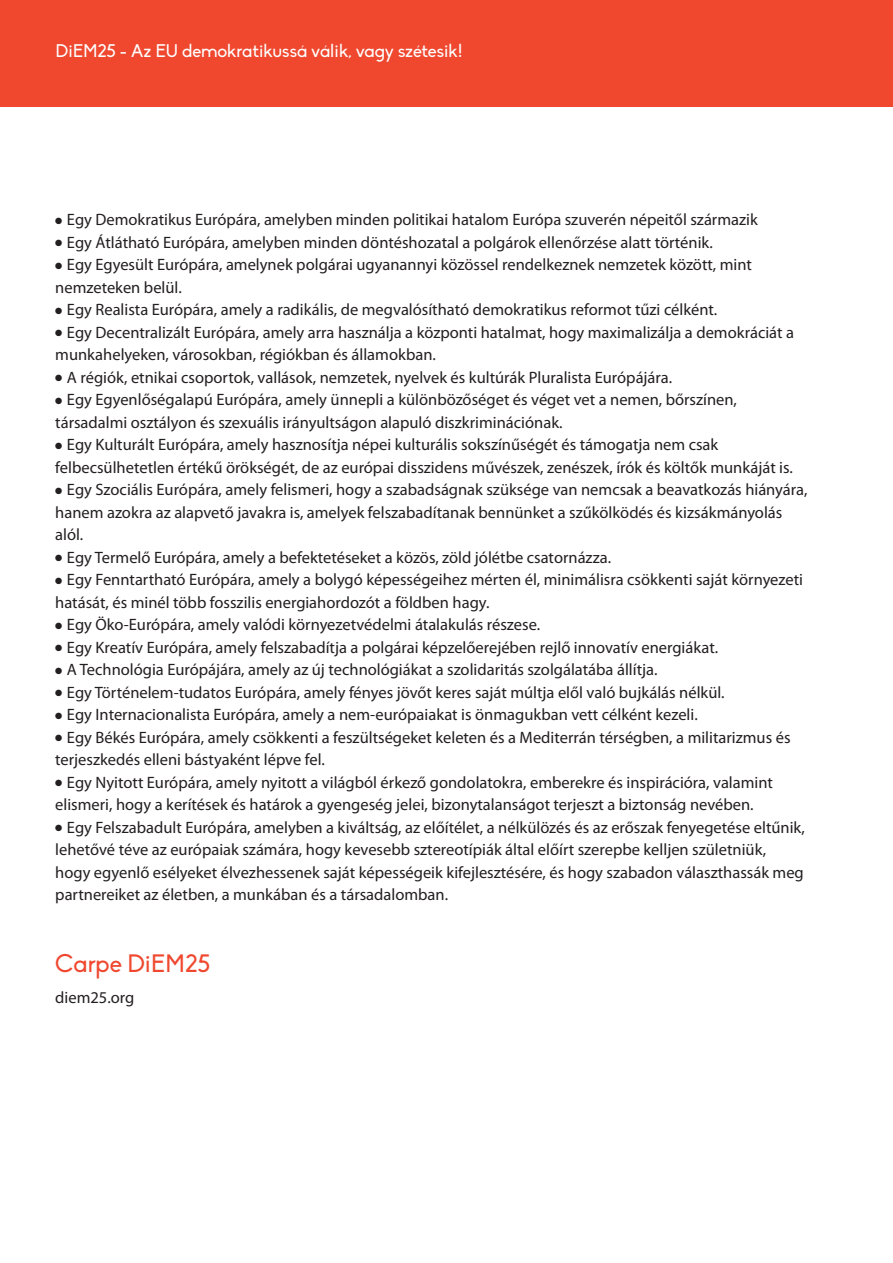
<style>
.page{position:relative;width:893px;height:1263px;background:#fff}
.page>*{position:absolute;margin:0;border:0;box-sizing:border-box;transform-origin:0 0}
.Otsikko_2{font:24.75px "Biko";color:#ef482f}
.t1{font:18px "Biko";color:#fff}
.t2{font:16.5px/22.5px "Myriad Pro";color:#231f20}
</style>
<div class="page">
<div style="left:0;top:0;width:893px;height:106px;background:#ef482f"></div>
<p class="t1" style="left:56px;top:40px;width:408px">DiEM25 - Az EU demokratikussá válik, vagy szétesik!</p>
<p class="t2" style="left:55px;top:208px;width:704px">● Egy Demokratikus Európára, amelyben minden politikai hatalom Európa szuverén népeitől származik</p>
<p class="t2" style="left:55px;top:231px;width:659px">● Egy Átlátható Európára, amelyben minden döntéshozatal a polgárok ellenőrzése alatt történik.</p>
<p class="t2" style="left:55px;top:253px;width:698px">● Egy Egyesült Európára, amelynek polgárai ugyanannyi közössel rendelkeznek nemzetek között, mint nemzeteken belül.</p>
<p class="t2" style="left:55px;top:298px;width:664px">● Egy Realista Európára, amely a radikális, de megvalósítható demokratikus reformot tűzi célként.</p>
<p class="t2" style="left:55px;top:321px;width:740px">● Egy Decentralizált Európára, amely arra használja a központi hatalmat, hogy maximalizálja a demokráciát a munkahelyeken, városokban, régiókban és államokban.</p>
<p class="t2" style="left:55px;top:366px;width:618px">● A régiók, etnikai csoportok, vallások, nemzetek, nyelvek és kultúrák Pluralista Európájára.</p>
<p class="t2" style="left:55px;top:388px;width:683px">● Egy Egyenlőségalapú Európára, amely ünnepli a különbözőséget és véget vet a nemen, bőrszínen, társadalmi osztályon és szexuális irányultságon alapuló diszkriminációnak.</p>
<p class="t2" style="left:55px;top:433px;width:739px">● Egy Kulturált Európára, amely hasznosítja népei kulturális sokszínűségét és támogatja nem csak felbecsülhetetlen értékű örökségét, de az európai disszidens művészek, zenészek, írók és költők munkáját is.</p>
<p class="t2" style="left:55px;top:478px;width:754px">● Egy Szociális Európára, amely felismeri, hogy a szabadságnak szüksége van nemcsak a beavatkozás hiányára, hanem azokra az alapvető javakra is, amelyek felszabadítanak bennünket a szűkölködés és kizsákmányolás alól.</p>
<p class="t2" style="left:55px;top:546px;width:557px">● Egy Termelő Európára, amely a befektetéseket a közös, zöld jólétbe csatornázza.</p>
<p class="t2" style="left:55px;top:568px;width:749px">● Egy Fenntartható Európára, amely a bolygó képességeihez mérten él, minimálisra csökkenti saját környezeti hatását, és minél több fosszilis energiahordozót a földben hagy.</p>
<p class="t2" style="left:55px;top:613px;width:486px">● Egy Öko-Európára, amely valódi környezetvédelmi átalakulás részese.</p>
<p class="t2" style="left:55px;top:636px;width:664px">● Egy Kreatív Európára, amely felszabadítja a polgárai képzelőerejében rejlő innovatív energiákat.</p>
<p class="t2" style="left:55px;top:658px;width:604px">● A Technológia Európájára, amely az új technológiákat a szolidaritás szolgálatába állítja.</p>
<p class="t2" style="left:55px;top:681px;width:671px">● Egy Történelem-tudatos Európára, amely fényes jövőt keres saját múltja elől való bujkálás nélkül.</p>
<p class="t2" style="left:55px;top:703px;width:644px">● Egy Internacionalista Európára, amely a nem-európaiakat is önmagukban vett célként kezeli.</p>
<p class="t2" style="left:55px;top:726px;width:737px">● Egy Békés Európára, amely csökkenti a feszültségeket keleten és a Mediterrán térségben, a militarizmus és terjeszkedés elleni bástyaként lépve fel.</p>
<p class="t2" style="left:55px;top:771px;width:719px">● Egy Nyitott Európára, amely nyitott a világból érkező gondolatokra, emberekre és inspirációra, valamint elismeri, hogy a kerítések és határok a gyengeség jelei, bizonytalanságot terjeszt a biztonság nevében.</p>
<p class="t2" style="left:55px;top:816px;width:751px">● Egy Felszabadult Európára, amelyben a kiváltság, az előítélet, a nélkülözés és az erőszak fenyegetése eltűnik, lehetővé téve az európaiak számára, hogy kevesebb sztereotípiák által előírt szerepbe kelljen születniük, hogy egyenlő esélyeket élvezhessenek saját képességeik kifejlesztésére, és hogy szabadon választhassák meg partnereiket az életben, a munkában és a társadalomban.</p>
<p class="Otsikko_2" style="left:55px;top:950px;width:156px">Carpe DiEM25</p>
<p class="t2" style="left:55px;top:986px;width:81px">diem25.org</p>
</div>
